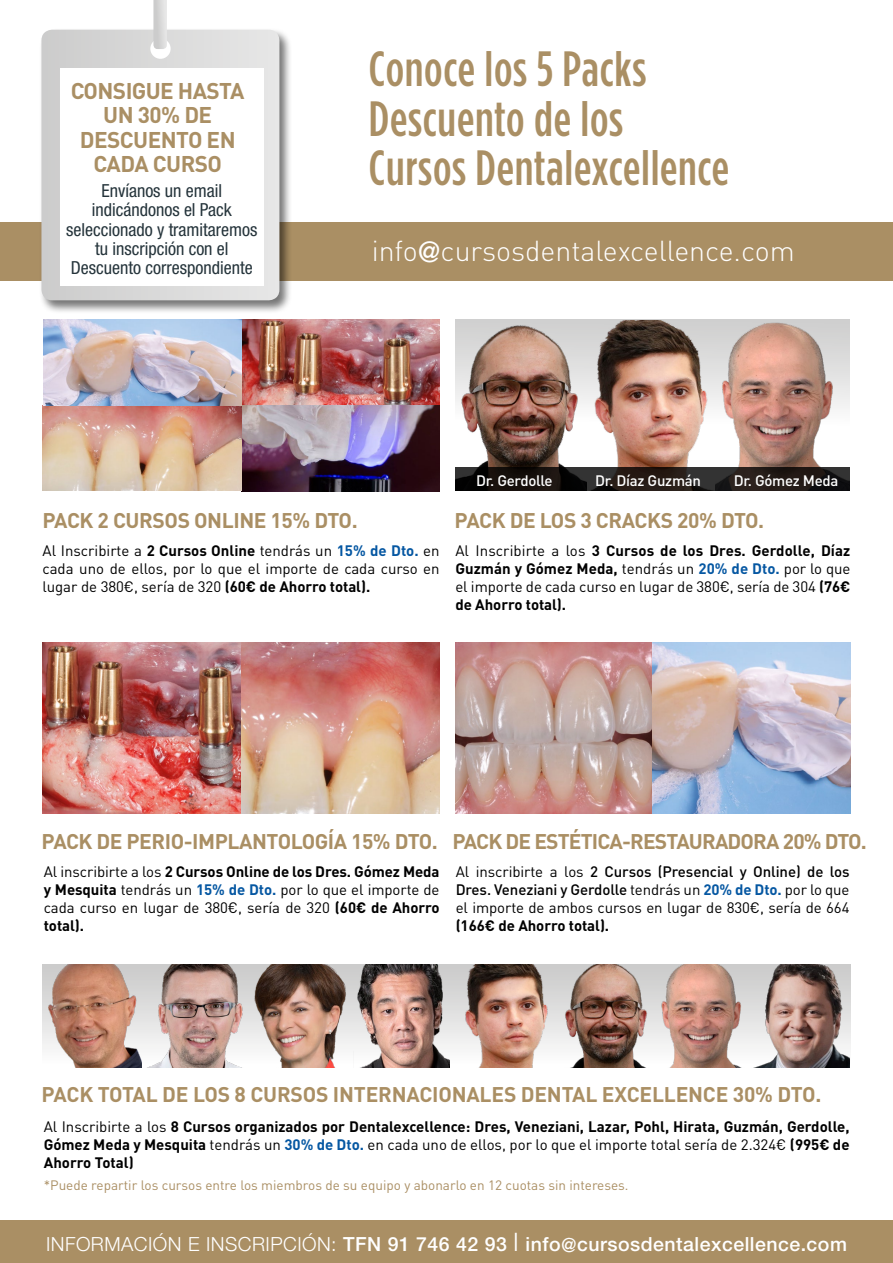
<style>
.page{position:relative;width:893px;height:1263px;background:#fff}
.page>*{position:absolute;margin:0;border:0;box-sizing:border-box;transform-origin:0 0}
.t1{font:500 49.5px/49.5px "Gotham Condensed";letter-spacing:.015em;color:#aa8f64}
.t2{font:300 28.5px "DIN Pro";color:#fff}
.t3{font:700 22.5px/24.6px "DIN Pro";letter-spacing:-.025em;color:#aa8f64;text-align:center}
.t4{font:700 21px "DIN Pro";letter-spacing:-.02em;color:#aa8f64}
.t5{font:700 21px "DIN Pro";letter-spacing:-.04em;color:#aa8f64}
.t6{font:500 19.5px "Helvetica Neue LT Pro";letter-spacing:.025em;color:#fff}
.t7{font:condensed 18px/19px "Helvetica Neue LT Pro";color:#25343b;text-align:center}
.t8{font:15px/18px "DIN Pro";letter-spacing:-.005em;color:#000;text-align:justify}
.t9{font:700 15px/18px "DIN Pro";color:#000;text-align:justify}
.t10{font:500 15px "DIN Pro";letter-spacing:-.02em;color:#fff}
.t11{font:13.5px "DIN Pro";color:#aa8f64}
.s1{font-family:"Helvetica Neue LT Pro";font-weight:500}
.s2{font-weight:700}
.s3{font-weight:700;color:#0557a2}
.s4{font-weight:500}
.s5{font-weight:400}
.s6{color:#0557a2}
.s7{font-weight:300}
.s8{font-weight:300;font-size:25.5px}
</style>
<div class="page">
<img style="left:455px;top:320px;width:395px;height:148px">
<div style="left:0;top:222px;width:893px;height:58px;background:#aa8f64"></div>
<div style="left:0;top:1220px;width:893px;height:43px;background:#aa8f64"></div>
<div style="left:39px;top:28px;width:253px;height:286px;background:#000;opacity:.54"></div>
<svg style="left:41px;top:30px;width:238px;height:270px;background:#d9d9d9"></svg>
<div style="left:150px;top:38px;width:21px;height:21px;background:#fff;border-radius:50%"></div>
<div style="left:61px;top:68px;width:203px;height:217px;background:#fff"></div>
<svg style="left:153px;top:0;width:14px;height:49px"></svg>
<svg style="left:455px;top:468px;width:395px;height:23px;background:#1f1917"></svg>
<img style="left:42px;top:964px;width:100px;height:104px">
<img style="left:656px;top:964px;width:194px;height:104px">
<img style="left:145px;top:964px;width:201px;height:104px">
<img style="left:354px;top:964px;width:302px;height:104px">
<img style="left:43px;top:642px;width:397px;height:171px">
<img style="left:43px;top:320px;width:396px;height:171px">
<img style="left:456px;top:642px;width:394px;height:171px">
<h3 class="t3" style="left:71px;top:77px;width:175px">CONSIGUE HASTA<br>UN 30% DE<br>DESCUENTO EN<br>CADA CURSO</h3>
<p class="t7" style="left:66px;top:181px;width:193px">Envíanos un email indicándonos el Pack seleccionado y tramitaremos tu inscripción con el<br>Descuento correspondiente</p>
<h1 class="t1" style="left:369px;top:44px;width:362px">Conoce los 5 Packs<br>Descuento de los<br>Cursos Dentalexcellence</h1>
<h2 class="t2" style="left:372px;top:231px;width:424px">info<span class="s1">@</span>cursosdentalexcellence.com</h2>
<h3 class="t4" style="left:43px;top:506px;width:317px">PACK 2 CURSOS ONLINE 15% DTO.</h3>
<p class="t10" style="left:476px;top:470px;width:78px">Dr. Gerdolle</p>
<p class="t10" style="left:595px;top:470px;width:107px">Dr. Díaz Guzmán</p>
<p class="t10" style="left:734px;top:470px;width:106px">Dr. Gómez Meda</p>
<h3 class="t4" style="left:455px;top:506px;width:311px">PACK DE LOS 3 CRACKS 20% DTO.</h3>
<p class="t8" style="left:43px;top:541px;width:399px">Al Inscribirte a <span class="s2">2 Cursos Online</span> tendrás un <span class="s3">15% de Dto.</span> en cada uno de ellos, por lo que el importe de cada curso en lugar de 380€, sería de 320 <span class="s2">(60€ de Ahorro total).</span></p>
<p class="t8" style="left:455px;top:541px;width:397px">Al Inscribirte a los <span class="s2">3 Cursos de los Dres. Gerdolle, Díaz Guzmán y Gómez Meda,</span> tendrás un <span class="s3">20% de Dto.</span> por lo que el importe de cada curso en lugar de 380€, sería de 304 <span class="s2">(76€ de Ahorro total).</span></p>
<h3 class="t4" style="left:42px;top:827px;width:398px">PACK DE PERIO-IMPLANTOLOGÍA 15% DTO.</h3>
<p class="t8" style="left:44px;top:862px;width:397px">Al inscribirte a los <span class="s2">2 Cursos Online de los Dres. Gómez Meda y Mesquita</span> tendrás un <span class="s3">15% de Dto.</span> por lo que el importe de cada curso en lugar de 380€, sería de 320 <span class="s2">(60€ de Ahorro total).</span></p>
<h3 class="t5" style="left:452px;top:827px;width:416px">PACK DE ESTÉTICA-RESTAURADORA 20% DTO.</h3>
<p class="t8" style="left:456px;top:862px;width:395px">Al inscribirte a los <span class="s4">2 Cursos (Presencial y Online) de los Dres. Veneziani y Gerdolle</span> tendrás un <span class="s3">20% de Dto.</span> por lo que el importe de ambos cursos en lugar de 830€, sería de 664</p>
<p class="t9" style="left:456px;top:916px;width:155px">(166€ de Ahorro total).</p>
<h3 class="t4" style="left:42px;top:1080px;width:781px">PACK TOTAL DE LOS 8 CURSOS INTERNACIONALES DENTAL EXCELLENCE 30% DTO.</h3>
<p class="t9" style="left:44px;top:1117px;width:807px"><span class="s5">Al Inscribirte a los</span> 8 Cursos organizados por Dentalexcellence: Dres, Veneziani, Lazar, Pohl, Hirata, Guzmán, Gerdolle, Gómez Meda y Mesquita <span class="s5">tendrás un</span> <span class="s6">30% de Dto.</span> <span class="s5">en cada uno de ellos, por lo que el importe total sería de 2.324€</span> (995€ de Ahorro Total)</p>
<p class="t11" style="left:44px;top:1176px;width:586px">*Puede repartir los cursos entre los miembros de su equipo y abonarlo en 12 cuotas sin intereses.</p>
<h3 class="t6" style="left:46px;top:1232px;width:802px"><span class="s7">INFORMACIÓN E INSCRIPCIÓN:</span> TFN 91 746 42 93 <span class="s8">I</span> info@cursosdentalexcellence.com</h3>
</div>
